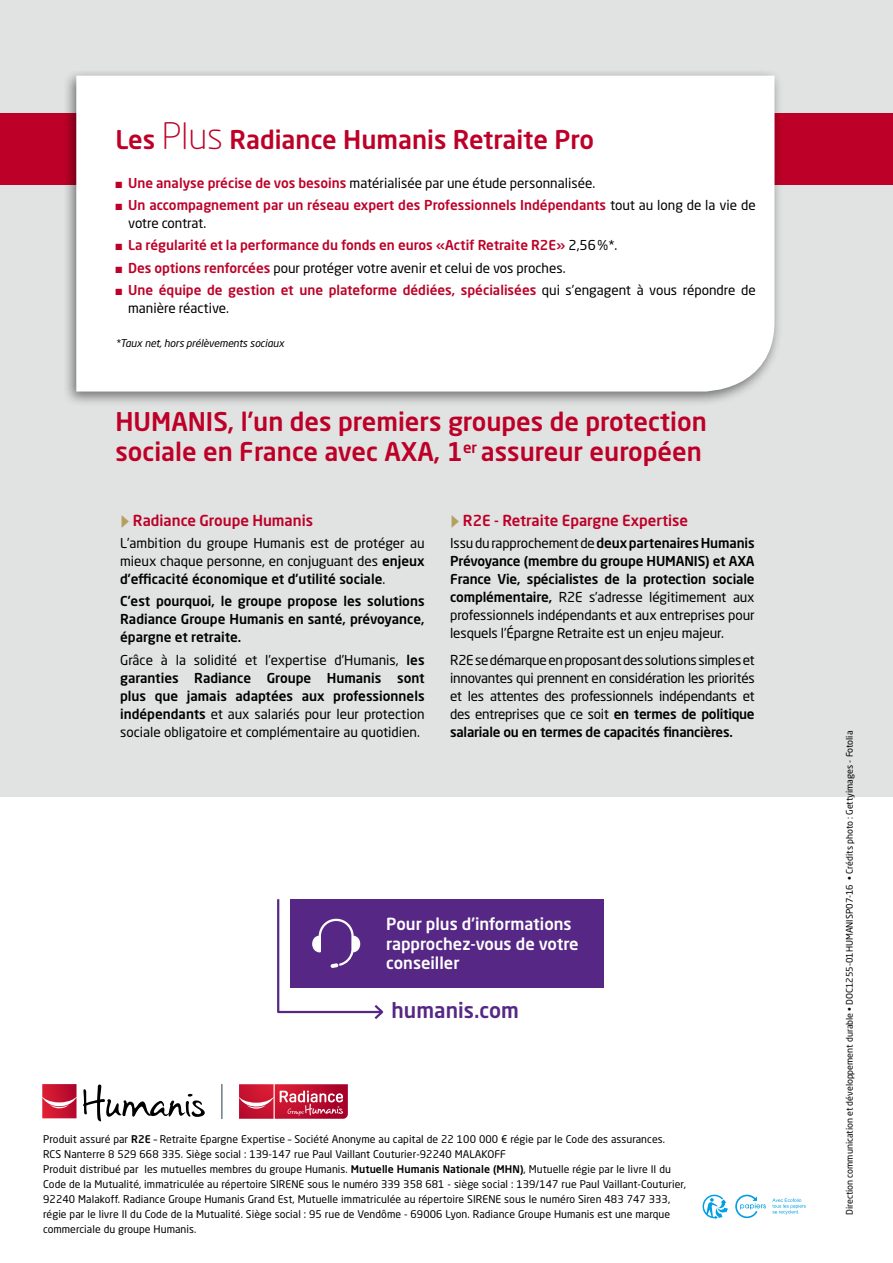
<style>
.page{position:relative;width:893px;height:1263px;background:#fff}
.page>*{position:absolute;margin:0;border:0;box-sizing:border-box;transform-origin:0 0}
.t1{font:500 25.5px/30px "Neo Sans Std";color:#bd0027}
.t2{font:500 21px "Neo Sans Std";color:#562785}
.t3{font:500 16.5px/19.8px "Neo Sans Std";color:#fff}
.t4{font:500 15px "Neo Sans Std";color:#bd0027}
.t5{font:13.5px/18px "Neo Sans Std";color:#000;text-align:justify}
.t6{font:500 13.5px/18px "Neo Sans Std";color:#bd0027}
.t7{font:500 13.5px/18px "Neo Sans Std";color:#000;text-align:justify}
.t8{font:10.5px/15px "Neo Sans Std";letter-spacing:.005em;color:#000}
.t9{font:italic 10.5px "Neo Sans Std";letter-spacing:-.01em;color:#000}
.t10{font:9px "Neo Sans Std";color:#000}
.s1{font-weight:300;font-size:36px}
.s2{color:#bd0027}
.s3{font-weight:500;color:#bd0027}
.s4{font-weight:400;color:#000}
.s5{font-family:"Simple Direction Arrows";font-weight:400;font-size:21px;color:#b4a15f}
.s6{font-weight:500}
</style>
<div class="page">
<div style="left:0;top:0;width:893px;height:796px;background:#e1e2e2"></div>
<div style="left:0;top:114px;width:893px;height:71px;background:#bd0027"></div>
<div style="left:62px;top:68px;width:721px;height:339px;background:#000;opacity:.5"></div>
<div style="left:76px;top:76px;width:698px;height:315px;background:#fff"></div>
<div style="left:290px;top:899px;width:313px;height:88px;background:#562785"></div>
<svg style="left:277px;top:899px;width:108px;height:120px"></svg>
<svg style="left:83px;top:1084px;width:122px;height:37px"></svg>
<svg style="left:42px;top:1084px;width:35px;height:34px"></svg>
<svg style="left:275px;top:1084px;width:73px;height:35px;background:#c73954"></svg>
<hr style="left:221px;top:1084px;width:1px;height:35px;background:#223b4a">
<svg style="left:702px;top:1195px;width:104px;height:24px"></svg>
<h1 class="t1" style="left:115px;top:124px;width:480px">Les <span class="s1">Plus</span> Radiance Humanis Retraite Pro</h1>
<p class="t5" style="left:115px;top:174px;width:481px"><span class="s2">■</span> <span class="s3">Une analyse précise de vos besoins</span> matérialisée par une étude personnalisée.</p>
<p class="t6" style="left:128px;top:196px;width:629px;text-indent:-13px">■ Un accompagnement par un réseau expert des Professionnels Indépendants <span class="s4">tout au long de la vie de votre contrat.</span></p>
<p class="t6" style="left:115px;top:236px;width:504px">■ La régularité et la performance du fonds en euros «Actif Retraite R2E» <span class="s4">2,56%*.</span></p>
<p class="t5" style="left:115px;top:258px;width:452px"><span class="s2">■</span> <span class="s3">Des options renforcées</span> pour protéger votre avenir et celui de vos proches.</p>
<p class="t6" style="left:128px;top:281px;width:629px;text-indent:-13px">■ Une équipe de gestion et une plateforme dédiées, spécialisées <span class="s4">qui s’engagent à vous répondre de manière réactive.</span></p>
<p class="t9" style="left:115px;top:337px;width:170px">*Taux net, hors prélèvements sociaux</p>
<h1 class="t1" style="left:115px;top:406px;width:593px">HUMANIS, l’un des premiers groupes de protection sociale en France avec AXA, 1<sup>er</sup> assureur européen</h1>
<p class="t4" style="left:120px;top:511px;width:194px"><span class="s5">g</span>Radiance Groupe Humanis</p>
<p class="t5" style="left:120px;top:534px;width:306px">L’ambition du groupe Humanis est de protéger au mieux chaque personne, en conjuguant des <span class="s6">enjeux d’efficacité économique et d’utilité sociale</span>.</p>
<p class="t7" style="left:120px;top:592px;width:306px">C’est pourquoi, le groupe propose les solutions Radiance Groupe Humanis en santé, prévoyance, épargne et retraite.</p>
<p class="t5" style="left:120px;top:650px;width:306px">Grâce à la solidité et l’expertise d’Humanis, <span class="s6">les garanties Radiance Groupe Humanis sont plus que jamais adaptées aux professionnels indépendants</span> et aux salariés pour leur protection sociale obligatoire et complémentaire au quotidien.</p>
<p class="t4" style="left:450px;top:511px;width:240px"><span class="s5">g</span>R2E - Retraite Epargne Expertise</p>
<p class="t5" style="left:450px;top:534px;width:306px">Issu du rapprochement de <span class="s6">deux partenaires Humanis Prévoyance (membre du groupe HUMANIS) et AXA France Vie, spécialistes de la protection sociale complémentaire,</span> R2E s’adresse légitimement aux professionnels indépendants et aux entreprises pour lesquels l’Épargne Retraite est un enjeu majeur.</p>
<p class="t5" style="left:450px;top:650px;width:306px">R2E se démarque en proposant des solutions simples et innovantes qui prennent en considération les priorités et les attentes des professionnels indépendants et des entreprises que ce soit <span class="s6">en termes de politique salariale ou en termes de capacités financières.</span></p>
<p class="t3" style="left:386px;top:913px;width:194px">Pour plus d’informations rapprochez-vous de votre conseiller</p>
<h2 class="t2" style="left:392px;top:997px;width:129px">humanis.com</h2>
<p class="t8" style="left:43px;top:1132px;width:644px">Produit assuré par <span class="s6">R2E</span> – Retraite Epargne Expertise – Société Anonyme au capital de 22 100 000 € régie par le Code des assurances.<br>RCS Nanterre 8 529 668 335. Siège social : 139-147 rue Paul Vaillant Couturier-92240 MALAKOFF<br>Produit distribué par les mutuelles membres du groupe Humanis. <span class="s6">Mutuelle Humanis Nationale (MHN)</span>, Mutuelle régie par le livre II du Code de la Mutualité, immatriculée au répertoire SIRENE sous le numéro 339 358 681 - siège social : 139/147 rue Paul Vaillant-Couturier, 92240 Malakoff. Radiance Groupe Humanis Grand Est, Mutuelle immatriculée au répertoire SIRENE sous le numéro Siren 483 747 333, régie par le livre II du Code de la Mutualité. Siège social : 95 rue de Vendôme - 69006 Lyon. Radiance Groupe Humanis est une marque commerciale du groupe Humanis.</p>
<p class="t10" style="left:844px;top:1215px;width:486px;rotate:-90deg">Direction communication et développement durable • DOC1255-01HUMANISP07-16 • Crédits photo : Gettyimages - Fotolia</p>
</div>
